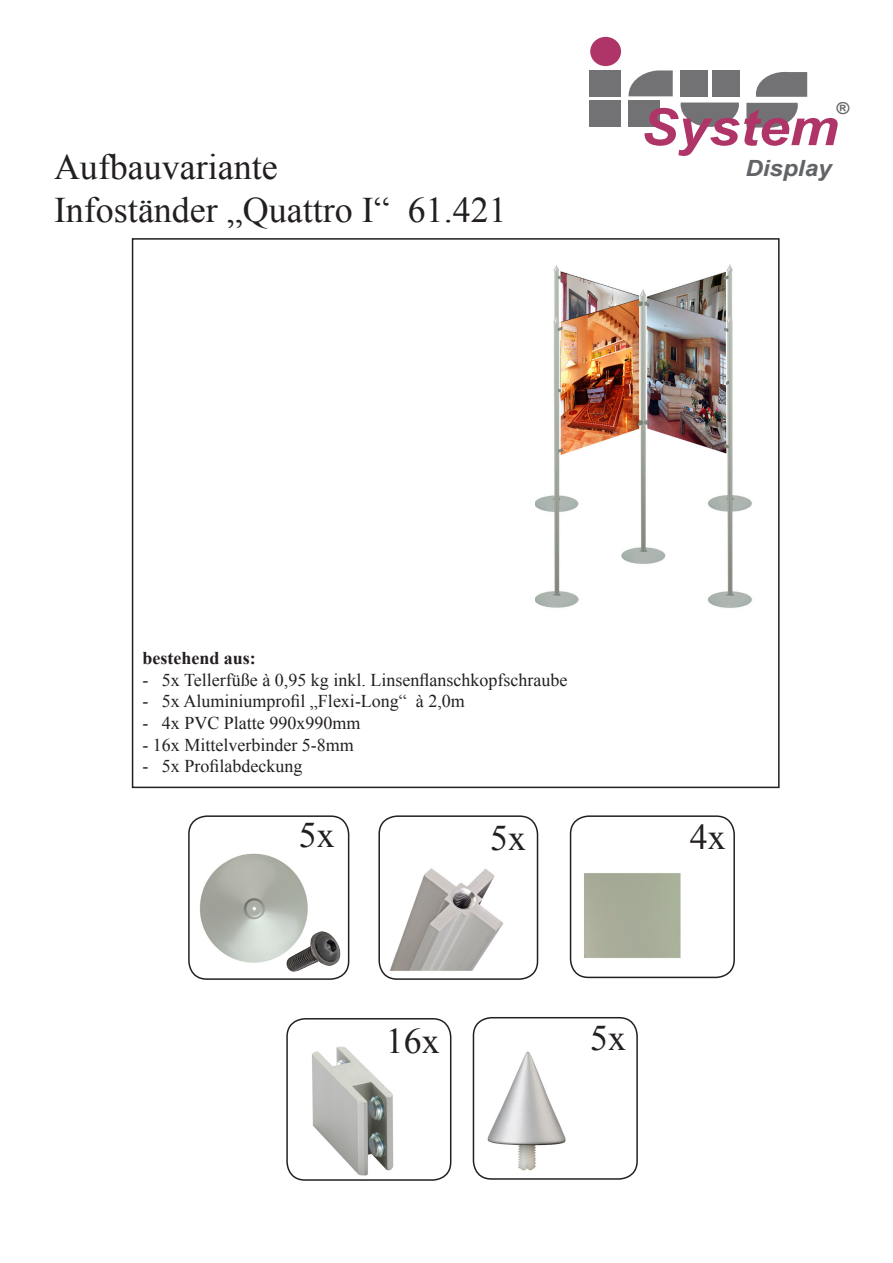
<style>
.page{position:relative;width:893px;height:1263px;background:#fff}
.page>*{position:absolute;margin:0;border:0;box-sizing:border-box;transform-origin:0 0}
.t1{font:italic 700 51.3px "Arial";color:#af3467;scale:1.09 1}
.t2{font:36px "Times New Roman";color:#231f20}
.t3{font:italic 700 22.35px "Arial";color:#626366;scale:1.09 1}
.t4{font:18px "Times New Roman";color:#231f20}
.t5{font:700 18px "Times New Roman";color:#231f20}
.t6{font:italic 700 16.5px "Arial";color:#626366;scale:1.05 1}
</style>
<div class="page">
<img style="left:535px;top:264px;width:217px;height:344px">
<div style="left:132px;top:238px;width:648px;height:550px;border:2px solid #231f20"></div>
<img style="left:383px;top:868px;width:121px;height:111px">
<div style="left:378px;top:815px;width:160px;height:165px;border:2px solid #231f20;border-radius:18px"></div>
<img style="left:200px;top:853px;width:108px;height:110px">
<div style="left:188px;top:815px;width:161px;height:165px;border:2px solid #231f20;border-radius:18px"></div>
<img style="left:289px;top:1046px;width:105px;height:130px">
<div style="left:286px;top:1018px;width:165px;height:163px;border:2px solid #231f20;border-radius:18px"></div>
<img style="left:478px;top:1051px;width:88px;height:125px">
<div style="left:473px;top:1017px;width:165px;height:163px;border:2px solid #231f20;border-radius:18px"></div>
<img style="left:571px;top:873px;width:110px;height:104px">
<div style="left:570px;top:815px;width:165px;height:163px;border:2px solid #231f20;border-radius:18px"></div>
<img style="left:284px;top:931px;width:57px;height:41px">
<div style="left:590px;top:37px;width:31px;height:29px;background:#af3467;border-radius:50%"></div>
<div style="left:590px;top:70px;width:31px;height:26px;background:#727275"></div>
<div style="left:590px;top:100px;width:31px;height:27px;background:#727275"></div>
<svg style="left:628px;top:70px;width:45px;height:26px"></svg>
<div style="left:628px;top:100px;width:31px;height:27px;background:#727275"></div>
<div style="left:680px;top:70px;width:28px;height:26px;background:#727275"></div>
<div style="left:712px;top:70px;width:28px;height:26px;background:#727275"></div>
<svg style="left:681px;top:103px;width:58px;height:24px"></svg>
<svg style="left:746px;top:103px;width:52px;height:25px"></svg>
<svg style="left:756px;top:72px;width:51px;height:25px"></svg>
<p class="t2" style="left:54px;top:143px;width:225px">Aufbauvariante</p>
<p class="t2" style="left:54px;top:186px;width:454px">Infoständer „Quattro I“ 61.421</p>
<p class="t1" style="left:641px;top:94px;width:183px">System</p>
<p class="t6" style="left:836px;top:97px;width:14px">®</p>
<p class="t3" style="left:745px;top:154px;width:81px">Display</p>
<p class="t5" style="left:142px;top:646px;width:115px">bestehend aus:</p>
<p class="t4" style="left:142px;top:668px;width:426px">- 5x Tellerfüße à 0,95 kg inkl. Linsenflanschkopfschraube</p>
<p class="t4" style="left:142px;top:689px;width:324px">- 5x Aluminiumprofil „Flexi-Long“ à 2,0m</p>
<p class="t4" style="left:142px;top:711px;width:220px">- 4x PVC Platte 990x990mm</p>
<p class="t4" style="left:142px;top:732px;width:213px">- 16x Mittelverbinder 5-8mm</p>
<p class="t4" style="left:142px;top:754px;width:161px">- 5x Profilabdeckung</p>
<p class="t2" style="left:299px;top:811px;width:37px">5x</p>
<p class="t2" style="left:490px;top:813px;width:37px">5x</p>
<p class="t2" style="left:690px;top:813px;width:37px">4x</p>
<p class="t2" style="left:386px;top:1017px;width:55px">16x</p>
<p class="t2" style="left:590px;top:1013px;width:37px">5x</p>
</div>
